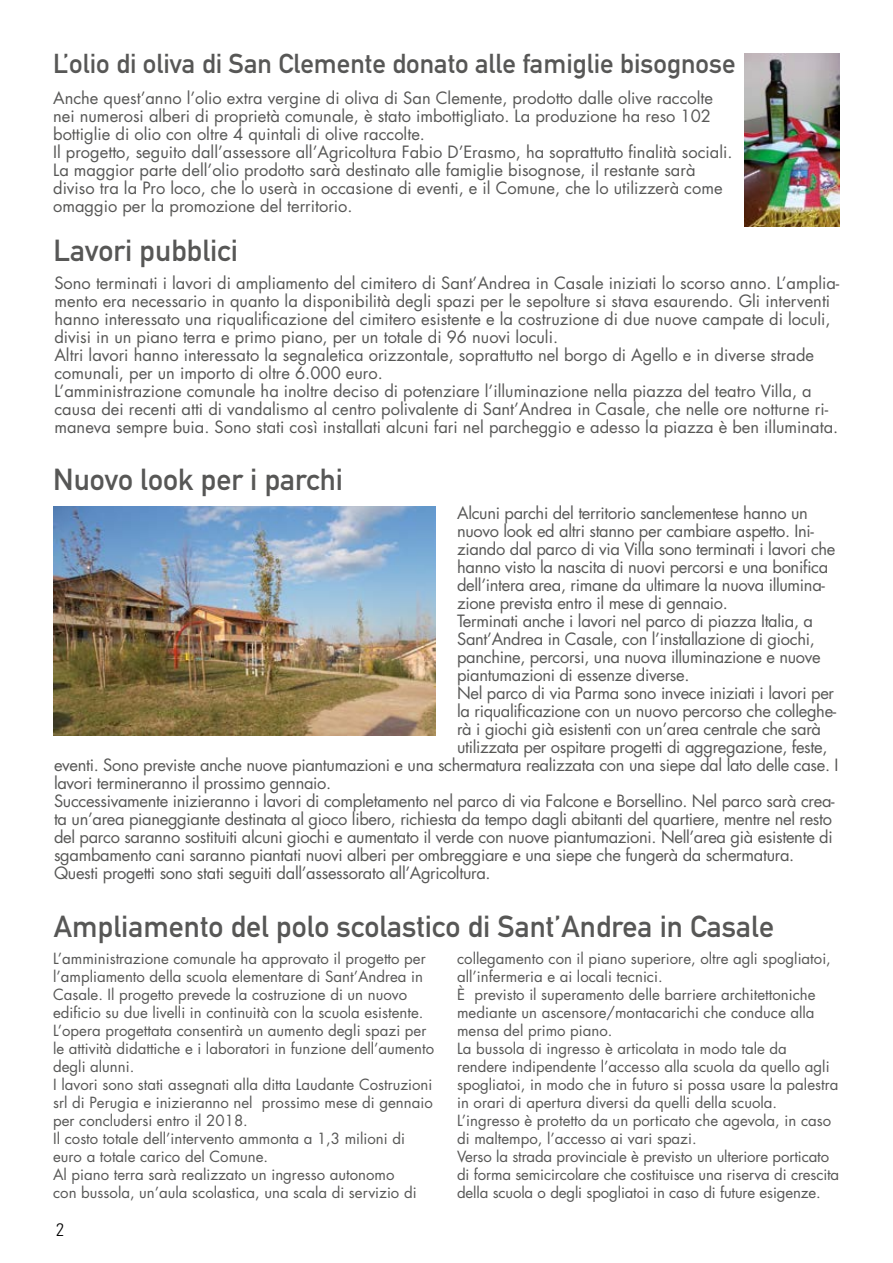
<style>
.page{position:relative;width:893px;height:1263px;background:#fff}
.page>*{position:absolute;margin:0;border:0;box-sizing:border-box;transform-origin:0 0}
.t1{font:30px "DIN Mittelschrift";color:#575756}
.t2{font:27px "DIN Mittelschrift";color:#575756}
.t3{font:300 condensed 18px "Univers";color:#000}
.t4{font:16.5px/18px "Futura";color:#575756}
.t5{font:16.5px "Futura";letter-spacing:-.02em;color:#575756}
.t6{font:15px/18px "Futura";color:#575756}
</style>
<div class="page">
<img style="left:744px;top:53px;width:96px;height:173px">
<img style="left:53px;top:506px;width:383px;height:230px">
<h2 class="t2" style="left:53px;top:48px;width:684px">L’olio di oliva di San Clemente donato alle famiglie bisognose</h2>
<p class="t4" style="left:53px;top:89px;width:681px">Anche quest’anno l’olio extra vergine di oliva di San Clemente, prodotto dalle olive raccolte nei numerosi alberi di proprietà comunale, è stato imbottigliato. La produzione ha reso 102 bottiglie di olio con oltre 4 quintali di olive raccolte.<br>Il progetto, seguito dall’assessore all’Agricoltura Fabio D’Erasmo, ha soprattutto finalità sociali.<br>La maggior parte dell’olio prodotto sarà destinato alle famiglie bisognose, il restante sarà diviso tra la Pro loco, che lo userà in occasione di eventi, e il Comune, che lo utilizzerà come omaggio per la promozione del territorio.</p>
<h1 class="t1" style="left:54px;top:232px;width:186px">Lavori pubblici</h1>
<p class="t4" style="left:54px;top:274px;width:786px">Sono terminati i lavori di ampliamento del cimitero di Sant’Andrea in Casale iniziati lo scorso anno. L’amplia&shy;mento era necessario in quanto la disponibilità degli spazi per le sepolture si stava esaurendo. Gli interventi hanno interessato una riqualificazione del cimitero esistente e la costruzione di due nuove campate di loculi, divisi in un piano terra e primo piano, per un totale di 96 nuovi loculi.<br>Altri lavori hanno interessato la segnaletica orizzontale, soprattutto nel borgo di Agello e in diverse strade comunali, per un importo di oltre 6.000 euro.<br>L’amministrazione comunale ha inoltre deciso di potenziare l’illuminazione nella piazza del teatro Villa, a causa dei recenti atti di vandalismo al centro polivalente di Sant’Andrea in Casale, che nelle ore notturne ri&shy;maneva sempre buia. Sono stati così installati alcuni fari nel parcheggio e adesso la piazza è ben illuminata.</p>
<h1 class="t1" style="left:53px;top:462px;width:291px">Nuovo look per i parchi</h1>
<p class="t5" style="left:457px;top:502px;width:352px">Alcuni parchi del territorio sanclementese hanno un</p>
<p class="t5" style="left:457px;top:520px;width:358px">nuovo look ed altri stanno per cambiare aspetto. Ini-</p>
<p class="t5" style="left:457px;top:538px;width:380px">ziando dal parco di via Villa sono terminati i lavori che</p>
<p class="t5" style="left:457px;top:556px;width:373px">hanno visto la nascita di nuovi percorsi e una bonifica</p>
<p class="t5" style="left:457px;top:574px;width:369px">dell’intera area, rimane da ultimare la nuova illumina-</p>
<p class="t5" style="left:457px;top:592px;width:272px">zione prevista entro il mese di gennaio.</p>
<p class="t5" style="left:457px;top:610px;width:357px">Terminati anche i lavori nel parco di piazza Italia, a</p>
<p class="t5" style="left:457px;top:628px;width:359px">Sant’Andrea in Casale, con l’installazione di giochi,</p>
<p class="t5" style="left:457px;top:646px;width:365px">panchine, percorsi, una nuova illuminazione e nuove</p>
<p class="t5" style="left:457px;top:664px;width:234px">piantumazioni di essenze diverse.</p>
<p class="t5" style="left:457px;top:682px;width:378px">Nel parco di via Parma sono invece iniziati i lavori per</p>
<p class="t5" style="left:457px;top:700px;width:381px">la riqualificazione con un nuovo percorso che colleghe-</p>
<p class="t5" style="left:457px;top:718px;width:365px">rà i giochi già esistenti con un’area centrale che sarà</p>
<p class="t5" style="left:457px;top:736px;width:372px">utilizzata per ospitare progetti di aggregazione, feste,</p>
<p class="t5" style="left:54px;top:754px;width:786px">eventi. Sono previste anche nuove piantumazioni e una schermatura realizzata con una siepe dal lato delle case. I</p>
<p class="t5" style="left:54px;top:772px;width:279px">lavori termineranno il prossimo gennaio.</p>
<p class="t5" style="left:54px;top:790px;width:782px">Successivamente inizieranno i lavori di completamento nel parco di via Falcone e Borsellino. Nel parco sarà crea-</p>
<p class="t5" style="left:54px;top:808px;width:780px">ta un’area pianeggiante destinata al gioco libero, richiesta da tempo dagli abitanti del quartiere, mentre nel resto</p>
<p class="t5" style="left:54px;top:826px;width:780px">del parco saranno sostituiti alcuni giochi e aumentato il verde con nuove piantumazioni. Nell’area già esistente di</p>
<p class="t5" style="left:54px;top:844px;width:742px">sgambamento cani saranno piantati nuovi alberi per ombreggiare e una siepe che fungerà da schermatura.</p>
<p class="t5" style="left:54px;top:862px;width:438px">Questi progetti sono stati seguiti dall’assessorato all’Agricoltura.</p>
<h1 class="t1" style="left:54px;top:909px;width:721px">Ampliamento del polo scolastico di Sant’Andrea in Casale</h1>
<p class="t6" style="left:53px;top:950px;width:383px">L’amministrazione comunale ha approvato il progetto per l’ampliamento della scuola elementare di Sant’Andrea in Casale. Il progetto prevede la costruzione di un nuovo edificio su due livelli in continuità con la scuola esistente.<br>L’opera progettata consentirà un aumento degli spazi per le attività didattiche e i laboratori in funzione dell’aumento degli alunni.<br>I lavori sono stati assegnati alla ditta Laudante Costruzioni srl di Perugia e inizieranno nel prossimo mese di gennaio per concludersi entro il 2018.<br>Il costo totale dell’intervento ammonta a 1,3 milioni di euro a totale carico del Comune.<br>Al piano terra sarà realizzato un ingresso autonomo<br>con bussola, un’aula scolastica, una scala di servizio di</p>
<p class="t6" style="left:457px;top:950px;width:384px">collegamento con il piano superiore, oltre agli spogliatoi, all’infermeria e ai locali tecnici.<br>È previsto il superamento delle barriere architettoniche mediante un ascensore/montacarichi che conduce alla mensa del primo piano.<br>La bussola di ingresso è articolata in modo tale da rendere indipendente l’accesso alla scuola da quello agli spogliatoi, in modo che in futuro si possa usare la palestra in orari di apertura diversi da quelli della scuola.<br>L’ingresso è protetto da un porticato che agevola, in caso di maltempo, l’accesso ai vari spazi.<br>Verso la strada provinciale è previsto un ulteriore porticato di forma semicircolare che costituisce una riserva di crescita della scuola o degli spogliatoi in caso di future esigenze.</p>
<p class="t3" style="left:56px;top:1219px;width:9px">2</p>
</div>
